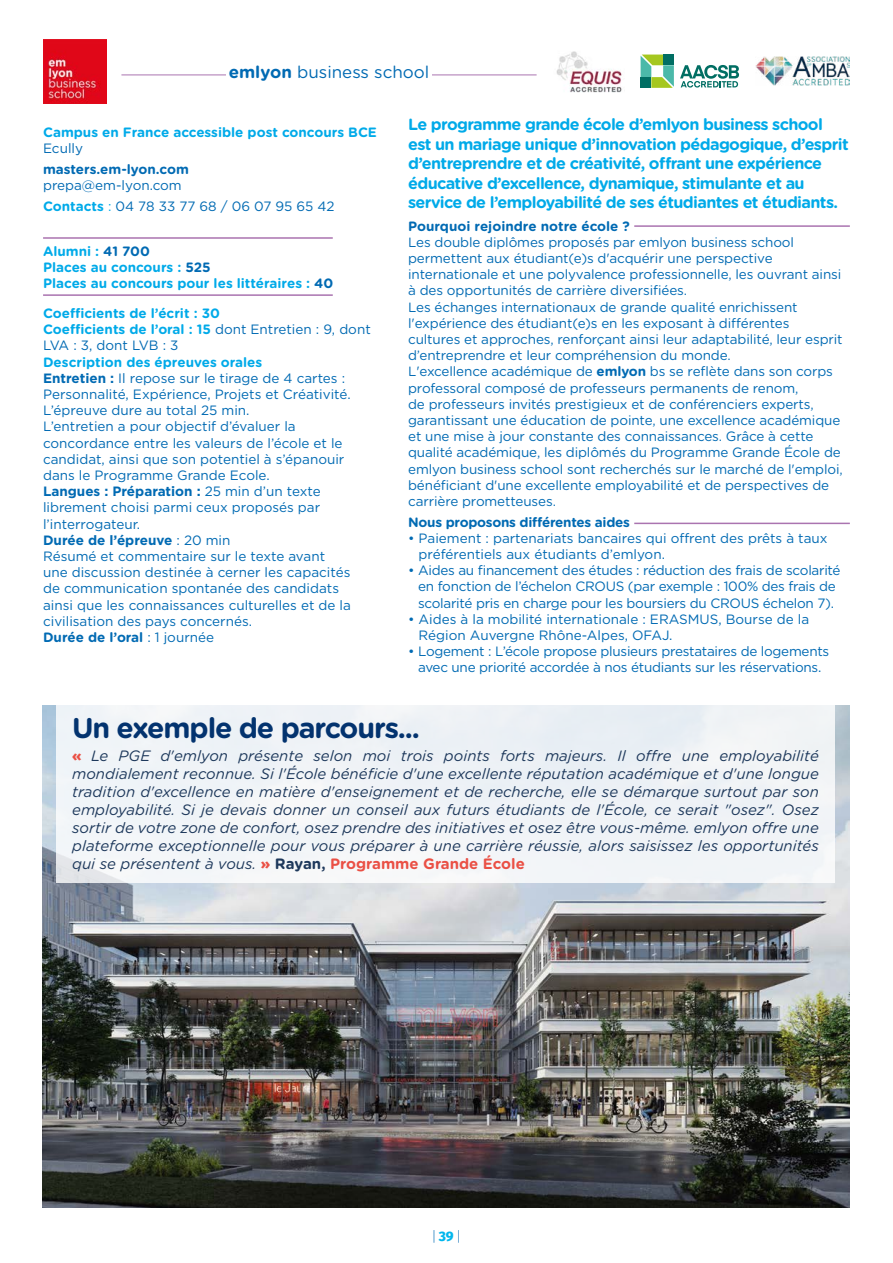
<style>
.page{position:relative;width:893px;height:1263px;background:#fff}
.page>*{position:absolute;margin:0;border:0;box-sizing:border-box;transform-origin:0 0}
.t1{font:700 28.5px "Gotham Rounded";letter-spacing:-.04em;color:#03336f}
.t2{font:16.95px "Gotham Rounded";color:#006ab3}
.t3{font:700 16.2px/19.5px "Gotham Rounded";letter-spacing:-.04em;color:#00aae9}
.t4{font:italic 15px/18px "Gotham Rounded";color:#1d385b;text-align:justify}
.t5{font:300 13.65px "Gotham Rounded";color:#006ab3}
.t6{font:13.5px/16.2px "Gotham Rounded";letter-spacing:-.01em;color:#006ab3}
.t7{font:13.5px/16.2px "Gotham";color:#006ab3}
.t8{font:13.5px/16.2px "Gotham";letter-spacing:-.02em;color:#006ab3;text-align:center}
.t9{font:700 13.5px/16.2px "Gotham Rounded";color:#00aae9}
.t10{font:700 13.5px "Gotham Rounded";letter-spacing:-.01em;color:#006ab3}
.s1{font-weight:700}
.s2{font-family:"Gotham Rounded";font-weight:700;color:#00aae9}
.s3{color:#00aae9}
.s4{color:#006ab3}
.s5{font-family:"Gotham";font-weight:400;color:#006ab3}
.s6{font-family:"Gotham";font-weight:400}
.s7{font-family:"Gotham";font-weight:900;font-style:normal;color:#ea5045}
.s8{font-weight:700;font-style:normal}
.s9{font-weight:700;font-style:normal;color:#ea5045}
.s10{font-family:"Fira Sans";font-weight:800;color:#00b6ed}
</style>
<div class="page">
<hr style="left:634px;top:225px;width:216px;height:2px;background:#aa74b0">
<hr style="left:634px;top:523px;width:216px;height:1px;background:#aa74b0">
<hr style="left:43px;top:237px;width:290px;height:2px;background:#aa74b0">
<hr style="left:43px;top:294px;width:290px;height:2px;background:#aa74b0">
<img style="left:43px;top:39px;width:64px;height:64px">
<img style="left:755px;top:57px;width:95px;height:28px">
<img style="left:556px;top:51px;width:66px;height:42px">
<svg style="left:641px;top:55px;width:33px;height:33px"></svg>
<div style="left:641px;top:77px;width:10px;height:11px;background:#006e63"></div>
<svg style="left:680px;top:65px;width:59px;height:23px"></svg>
<hr style="left:121px;top:74px;width:416px;height:1px;background:#aa74b0">
<div style="left:226px;top:64px;width:206px;height:14px;background:#fff"></div>
<img style="left:43px;top:706px;width:807px;height:501px">
<div style="left:57px;top:701px;width:778px;height:182px;background:#f0f4f7"></div>
<p class="t2" style="left:229px;top:60px;width:202px"><span class="s1">emlyon</span> business school</p>
<p class="t9" style="left:43px;top:124px;width:335px">Campus en France accessible post concours BCE</p>
<p class="t7" style="left:43px;top:140px;width:42px">Ecully</p>
<p class="t10" style="left:43px;top:159px;width:147px">masters.em-lyon.com</p>
<p class="t7" style="left:43px;top:175px;width:293px;line-height:20.7px">prepa@em-lyon.com<br><span class="s2">Contacts</span> <span class="s3">:</span> 04 78 33 77 68 / 06 07 95 65 42</p>
<p class="t9" style="left:43px;top:242px;width:292px">Alumni : <span class="s4">41 700<br></span>Places au concours : <span class="s4">525<br></span>Places au concours pour les littéraires : <span class="s4">40</span></p>
<p class="t9" style="left:43px;top:305px;width:329px">Coefficients de l’écrit : 30<br>Coefficients de l’oral : 15 <span class="s5">dont Entretien : 9, dont</span></p>
<p class="t7" style="left:43px;top:337px;width:137px">LVA : 3, dont LVB : 3</p>
<p class="t9" style="left:43px;top:353px;width:221px">Description des épreuves orales</p>
<p class="t7" style="left:43px;top:370px;width:309px"><span class="s1">Entretien :</span> Il repose sur le tirage de 4 cartes :<br>Personnalité, Expérience, Projets et Créativité.<br>L’épreuve dure au total 25 min.<br>L’entretien a pour objectif d’évaluer la concordance entre les valeurs de l’école et le candidat, ainsi que son potentiel à s’épanouir dans le Programme Grande Ecole.<br><span class="s1">Langues : Préparation :</span> 25 min d’un texte librement choisi parmi ceux proposés par l’interrogateur.<br><span class="s1">Durée de l’épreuve</span> : 20 min<br>Résumé et commentaire sur le texte avant une discussion destinée à cerner les capacités de communication spontanée des candidats ainsi que les connaissances culturelles et de la civilisation des pays concernés.</p>
<p class="t10" style="left:43px;top:627px;width:173px">Durée de l’oral <span class="s6">: 1 journée</span></p>
<p class="t3" style="left:408px;top:114px;width:442px">Le programme grande école d’emlyon business school est un mariage unique d’innovation pédagogique, d’esprit d’entreprendre et de créativité, offrant une expérience éducative d’excellence, dynamique, stimulante et au service de l’employabilité de ses étudiantes et étudiants.</p>
<p class="t10" style="left:408px;top:216px;width:223px">Pourquoi rejoindre notre école ?</p>
<p class="t6" style="left:408px;top:233px;width:436px">Les double diplômes proposés par emlyon business school permettent aux étudiant(e)s d'acquérir une perspective internationale et une polyvalence professionnelle, les ouvrant ainsi à des opportunités de carrière diversifiées.<br>Les échanges internationaux de grande qualité enrichissent l'expérience des étudiant(e)s en les exposant à différentes cultures et approches, renforçant ainsi leur adaptabilité, leur esprit d’entreprendre et leur compréhension du monde.<br>L'excellence académique de <span class="s1">emlyon</span> bs se reflète dans son corps professoral composé de professeurs permanents de renom,<br>de professeurs invités prestigieux et de conférenciers experts, garantissant une éducation de pointe, une excellence académique et une mise à jour constante des connaissances. Grâce à cette qualité académique, les diplômés du Programme Grande École de emlyon business school sont recherchés sur le marché de l'emploi, bénéficiant d'une excellente employabilité et de perspectives de carrière prometteuses.</p>
<p class="t10" style="left:408px;top:512px;width:223px">Nous proposons différentes aides</p>
<p class="t7" style="left:419px;top:530px;width:410px;text-indent:-11px">• Paiement : partenariats bancaires qui offrent des prêts à taux préférentiels aux étudiants d’emlyon.</p>
<p class="t8" style="left:408px;top:562px;width:434px">• Aides au financement des études : réduction des frais de scolarité en fonction de l’échelon CROUS (par exemple : 100% des frais de scolarité pris en charge pour les boursiers du CROUS échelon 7).</p>
<p class="t7" style="left:419px;top:611px;width:392px;text-indent:-11px">• Aides à la mobilité internationale : ERASMUS, Bourse de la<br>Région Auvergne Rhône-Alpes, OFAJ.</p>
<p class="t8" style="left:408px;top:643px;width:423px">• Logement : L’école propose plusieurs prestataires de logements avec une priorité accordée à nos étudiants sur les réservations.</p>
<h1 class="t1" style="left:72px;top:707px;width:349px">Un exemple de parcours...</h1>
<p class="t4" style="left:72px;top:746px;width:748px"><span class="s7">«</span> Le PGE d'emlyon présente selon moi trois points forts majeurs. Il offre une employabilité mondialement reconnue. Si l'École bénéficie d'une excellente réputation académique et d'une longue tradition d'excellence en matière d'enseignement et de recherche, elle se démarque surtout par son employabilité. Si je devais donner un conseil aux futurs étudiants de l'École, ce serait "osez". Osez sortir de votre zone de confort, osez prendre des initiatives et osez être vous-même. emlyon offre une plateforme exceptionnelle pour vous préparer à une carrière réussie, alors saisissez les opportunités qui se présentent à vous. <span class="s7">»</span> <span class="s8">Rayan,</span> <span class="s9">Programme Grande École</span></p>
<p class="t5" style="left:432px;top:1227px;width:30px">| <span class="s10">39</span> |</p>
</div>
